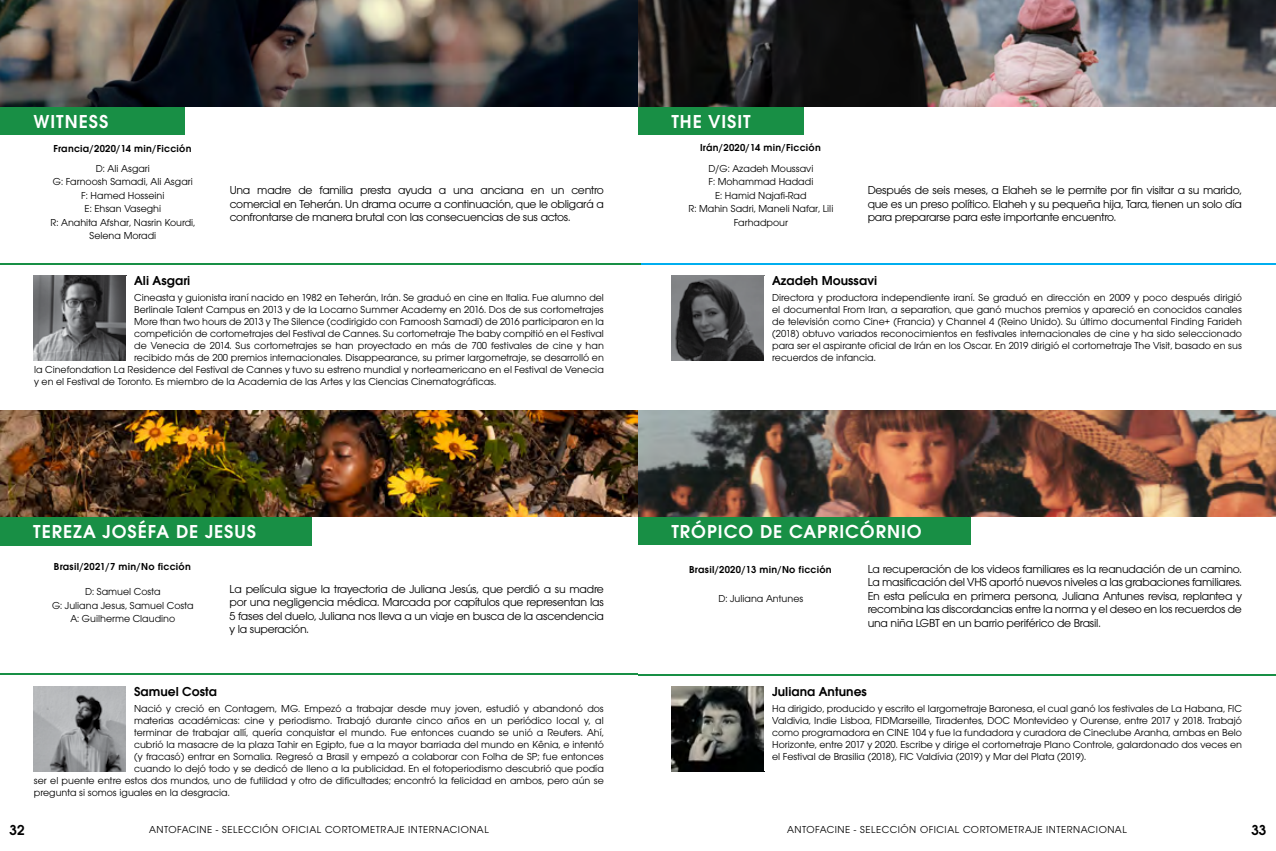
<style>
.page{position:relative;width:1276px;height:851px;background:#fff}
.page>*{position:absolute;margin:0;border:0;box-sizing:border-box;transform-origin:0 0}
.t1{font:600 19.5px "Avant Gard EF";letter-spacing:.05em;color:#fff}
.t2{font:600 15px "Avant Gard EF";color:#000}
.t3{font:600 13.5px "Avant Gard EF";color:#000}
.t4{font:12px/13.5px "Avant Gard EF";letter-spacing:-.02em;color:#000;text-align:justify}
.t5{font:10.5px/13.5px "Avant Gard EF";color:#000;text-align:center}
.t6{font:10.5px "Avant Gard EF";letter-spacing:.05em;color:#000}
.t7{font:600 10.5px "Avant Gard EF";letter-spacing:.025em;color:#000}
</style>
<div class="page">
<div style="left:0;top:516px;width:311px;height:29px;background:#188f45"></div>
<hr style="left:0;top:673px;width:638px;height:2px;background:#188f45">
<img style="left:34px;top:686px;width:92px;height:85px">
<img style="left:0;top:410px;width:1276px;height:107px">
<div style="left:638px;top:106px;width:166px;height:29px;background:#188f45"></div>
<hr style="left:638px;top:263px;width:638px;height:2px;background:#00aeef">
<img style="left:671px;top:276px;width:93px;height:85px">
<div style="left:638px;top:516px;width:332px;height:29px;background:#188f45"></div>
<hr style="left:638px;top:673px;width:638px;height:2px;background:#188f45">
<img style="left:671px;top:686px;width:93px;height:85px">
<img style="left:0;top:0;width:1276px;height:106px">
<div style="left:0;top:106px;width:184px;height:29px;background:#188f45"></div>
<hr style="left:0;top:263px;width:640px;height:2px;background:#188f45">
<img style="left:34px;top:276px;width:92px;height:85px">
<h1 class="t1" style="left:33px;top:110px;width:77px">WITNESS</h1>
<h1 class="t1" style="left:671px;top:110px;width:81px">THE VISIT</h1>
<p class="t7" style="left:53px;top:142px;width:140px">Francia/2020/14 min/Ficción</p>
<p class="t7" style="left:700px;top:141px;width:122px">Irán/2020/14 min/Ficción</p>
<p class="t5" style="left:50px;top:161px;width:146px">D: Ali Asgari<br>G: Farnoosh Samadi, Ali Asgari<br>F: Hamed Hosseini<br>E: Ehsan Vaseghi<br>R: Anahita Afshar, Nasrin Kourdi,<br>Selena Moradi</p>
<p class="t4" style="left:230px;top:183px;width:376px">Una madre de familia presta ayuda a una anciana en un centro comercial en Teherán. Un drama ocurre a continuación, que le obligará a confrontarse de manera brutal con las consecuencias de sus actos.</p>
<p class="t5" style="left:688px;top:161px;width:146px">D/G: Azadeh Moussavi<br>F: Mohammad Hadadi<br>E: Hamid Najafi-Rad<br>R: Mahin Sadri, Maneli Nafar, Lili<br>Farhadpour</p>
<p class="t4" style="left:867px;top:183px;width:376px">Después de seis meses, a Elaheh se le permite por fin visitar a su marido, que es un preso político. Elaheh y su pequeña hija, Tara, tienen un solo día para prepararse para este importante encuentro.</p>
<p class="t3" style="left:134px;top:273px;width:58px">Ali Asgari</p>
<p class="t3" style="left:772px;top:273px;width:106px">Azadeh Moussavi</p>
<p class="t5" style="left:134px;top:291px;width:471px">Cineasta y guionista iraní nacido en 1982 en Teherán, Irán. Se graduó en cine en Italia. Fue alumno del</p>
<p class="t5" style="left:134px;top:303px;width:471px">Berlinale Talent Campus en 2013 y de la Locarno Summer Academy en 2016. Dos de sus cortometrajes</p>
<p class="t5" style="left:134px;top:315px;width:471px">More than two hours de 2013 y The Silence (codirigido con Farnoosh Samadi) de 2016 participaron en la</p>
<p class="t5" style="left:134px;top:327px;width:471px">competición de cortometrajes del Festival de Cannes. Su cortometraje The baby compitió en el Festival</p>
<p class="t5" style="left:134px;top:339px;width:471px">de Venecia de 2014. Sus cortometrajes se han proyectado en más de 700 festivales de cine y han</p>
<p class="t5" style="left:134px;top:351px;width:471px">recibido más de 200 premios internacionales. Disappearance, su primer largometraje, se desarrolló en</p>
<p class="t5" style="left:34px;top:363px;width:571px">la Cinefondation La Residence del Festival de Cannes y tuvo su estreno mundial y norteamericano en el Festival de Venecia</p>
<p class="t5" style="left:34px;top:375px;width:464px">y en el Festival de Toronto. Es miembro de la Academia de las Artes y las Ciencias Cinematográficas.</p>
<p class="t5" style="left:772px;top:292px;width:471px;line-height:12px;text-align:justify">Directora y productora independiente iraní. Se graduó en dirección en 2009 y poco después dirigió el documental From Iran, a separation, que ganó muchos premios y apareció en conocidos canales de televisión como Cine+ (Francia) y Channel 4 (Reino Unido). Su último documental Finding Farideh (2018) obtuvo variados reconocimientos en festivales internacionales de cine y ha sido seleccionado para ser el aspirante oficial de Irán en los Oscar. En 2019 dirigió el cortometraje The Visit, basado en sus recuerdos de infancia.</p>
<h1 class="t1" style="left:33px;top:520px;width:225px">TEREZA JOSÉFA DE JESUS</h1>
<h1 class="t1" style="left:671px;top:520px;width:252px">TRÓPICO DE CAPRICÓRNIO</h1>
<p class="t7" style="left:54px;top:560px;width:138px">Brasil/2021/7 min/No ficción</p>
<p class="t5" style="left:52px;top:584px;width:143px">D: Samuel Costa<br>G: Juliana Jesus, Samuel Costa<br>A: Guilherme Claudino</p>
<p class="t4" style="left:230px;top:582px;width:376px">La película sigue la trayectoria de Juliana Jesús, que perdió a su madre por una negligencia médica. Marcada por capítulos que representan las 5 fases del duelo, Juliana nos lleva a un viaje en busca de la ascendencia y la superación.</p>
<p class="t7" style="left:689px;top:563px;width:144px">Brasil/2020/13 min/No ficción</p>
<p class="t5" style="left:718px;top:591px;width:87px">D: Juliana Antunes</p>
<p class="t4" style="left:867px;top:562px;width:376px">La recuperación de los videos familiares es la reanudación de un camino.<br>La masificación del VHS aportó nuevos niveles a las grabaciones familiares.<br>En esta película en primera persona, Juliana Antunes revisa, replantea y recombina las discordancias entre la norma y el deseo en los recuerdos de una niña LGBT en un barrio periférico de Brasil.</p>
<p class="t3" style="left:134px;top:683px;width:85px">Samuel Costa</p>
<p class="t3" style="left:772px;top:683px;width:96px">Juliana Antunes</p>
<p class="t5" style="left:134px;top:701px;width:471px">Nació y creció en Contagem, MG. Empezó a trabajar desde muy joven, estudió y abandonó dos</p>
<p class="t5" style="left:134px;top:713px;width:471px">materias académicas: cine y periodismo. Trabajó durante cinco años en un periódico local y, al</p>
<p class="t5" style="left:134px;top:725px;width:471px">terminar de trabajar allí, quería conquistar el mundo. Fue entonces cuando se unió a Reuters. Ahí,</p>
<p class="t5" style="left:134px;top:737px;width:471px">cubrió la masacre de la plaza Tahir en Egipto, fue a la mayor barriada del mundo en Kênia, e intentó</p>
<p class="t5" style="left:134px;top:749px;width:471px">(y fracasó) entrar en Somalia. Regresó a Brasil y empezó a colaborar con Folha de SP; fue entonces</p>
<p class="t5" style="left:134px;top:761px;width:471px">cuando lo dejó todo y se dedicó de lleno a la publicidad. En el fotoperiodismo descubrió que podía</p>
<p class="t5" style="left:34px;top:773px;width:571px">ser el puente entre estos dos mundos, uno de futilidad y otro de dificultades; encontró la felicidad en ambos, pero aún se</p>
<p class="t5" style="left:34px;top:785px;width:197px">pregunta si somos iguales en la desgracia.</p>
<p class="t5" style="left:772px;top:702px;width:471px;line-height:12px;text-align:justify">Ha dirigido, producido y escrito el largometraje Baronesa, el cual ganó los festivales de La Habana, FIC Valdivia, Indie Lisboa, FIDMarseille, Tiradentes, DOC Montevideo y Ourense, entre 2017 y 2018. Trabajó como programadora en CINE 104 y fue la fundadora y curadora de Cineclube Aranha, ambas en Belo Horizonte, entre 2017 y 2020. Escribe y dirige el cortometraje Plano Controle, galardonado dos veces en el Festival de Brasilia (2018), FIC Valdívia (2019) y Mar del Plata (2019).</p>
<h2 class="t2" style="left:10px;top:820px;width:16px">32</h2>
<p class="t6" style="left:149px;top:823px;width:341px">ANTOFACINE - SELECCIÓN OFICIAL CORTOMETRAJE INTERNACIONAL</p>
<p class="t6" style="left:787px;top:823px;width:341px">ANTOFACINE - SELECCIÓN OFICIAL CORTOMETRAJE INTERNACIONAL</p>
<h2 class="t2" style="left:1251px;top:821px;width:16px">33</h2>
</div>
